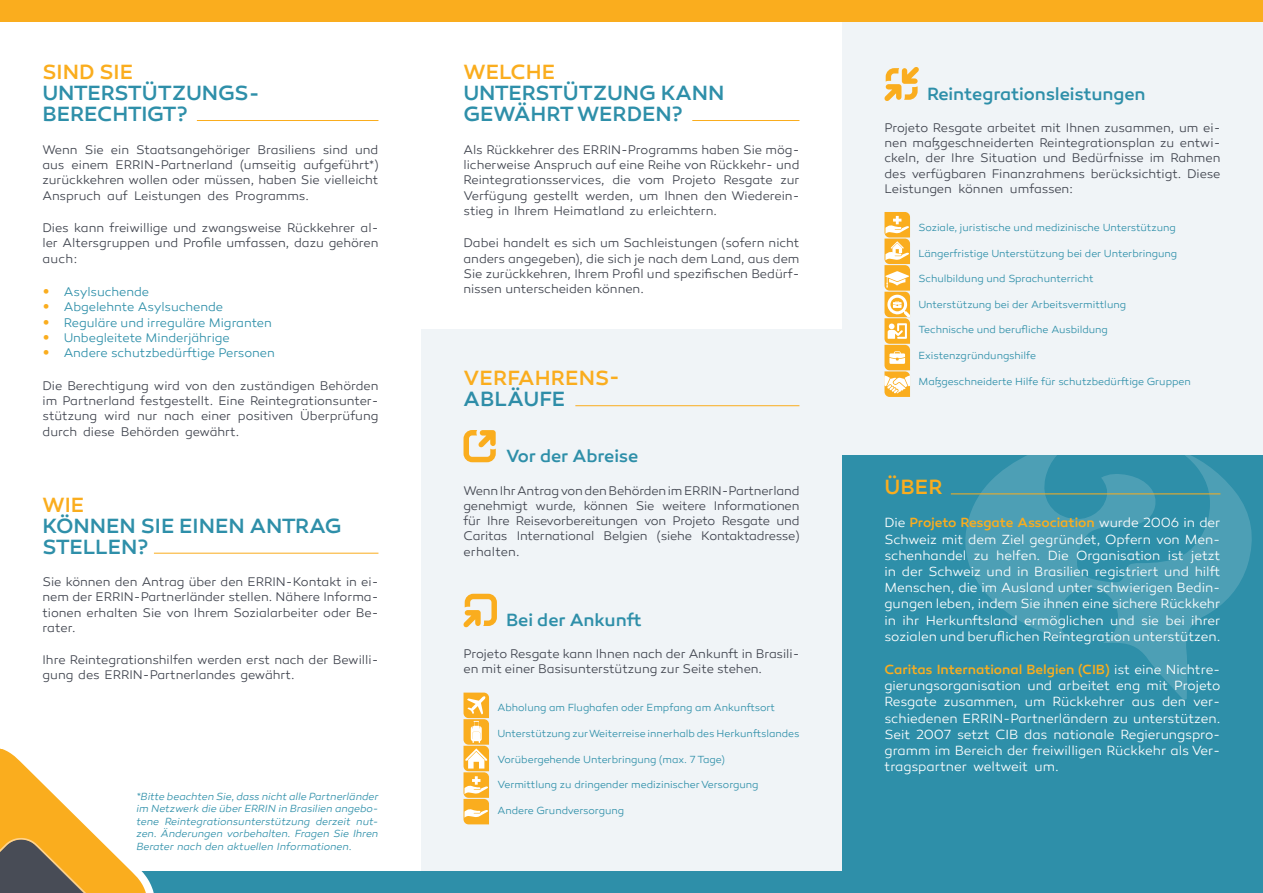
<style>
.page{position:relative;width:1263px;height:893px;background:#fff}
.page>*{position:absolute;margin:0;border:0;box-sizing:border-box;transform-origin:0 0}
.Heading{font:500 21px/21px "Canaro";letter-spacing:-.005em;color:#2e8fa9}
.Heading-2{font:500 21px/21px "Canaro";color:#faad1e}
.Subheading{font:500 18px "Canaro";letter-spacing:-.005em;color:#2e8fa9}
.t1{font:300 13.5px/16.2px "Canaro W00";letter-spacing:-.005em;color:#fff;text-align:justify}
.t2{font:300 12.75px/15.3px "Canaro W00";letter-spacing:-.005em;color:#40444e;text-align:justify}
.t3{font:300 12.75px "Canaro W00";letter-spacing:-.005em;color:#2e8fa9}
.t4{font:300 10.5px "Canaro W00";letter-spacing:-.005em;color:#2e8fa9}
.t5{font:italic 300 10.5px/12.6px "Canaro W00";letter-spacing:-.005em;color:#2e8fa9;text-align:justify}
.s1{font-family:"Calibri";font-weight:400;font-size:15px;color:#faad1e}
.s2{color:#2e8da8}
.s3{font-family:"Canaro";font-weight:500;color:#faad1e}
</style>
<div class="page">
<div style="left:421px;top:330px;width:421px;height:542px;background:#f0f4f7"></div>
<hr style="left:197px;top:120px;width:181px;height:1px;background:#faad1e">
<hr style="left:692px;top:120px;width:107px;height:1px;background:#faad1e">
<hr style="left:154px;top:553px;width:224px;height:1px;background:#faad1e">
<svg style="left:463px;top:430px;width:33px;height:32px"></svg>
<svg style="left:463px;top:594px;width:34px;height:33px"></svg>
<svg style="left:463px;top:693px;width:26px;height:131px"></svg>
<div style="left:0;top:872px;width:1263px;height:21px;background:#2e8fa9"></div>
<hr style="left:575px;top:405px;width:224px;height:1px;background:#faad1e">
<div style="left:842px;top:454px;width:421px;height:439px;background:#2e8fa9"></div>
<svg style="left:964px;top:454px;width:289px;height:246px"></svg>
<hr style="left:951px;top:493px;width:269px;height:1px;background:#faad1e">
<div style="left:842px;top:17px;width:421px;height:437px;background:#f0f4f7"></div>
<div style="left:0;top:0;width:1263px;height:21px;background:#faad1e"></div>
<svg style="left:884px;top:67px;width:35px;height:34px"></svg>
<svg style="left:884px;top:212px;width:26px;height:185px"></svg>
<svg style="left:0;top:748px;width:159px;height:145px"></svg>
<p class="Heading-2" style="left:43px;top:62px;width:92px">SIND SIE</p>
<p class="Heading" style="left:43px;top:83px;width:214px">UNTERSTÜTZUNGS-<br>BERECHTIGT?</p>
<p class="t2" style="left:43px;top:142px;width:337px">Wenn Sie ein Staatsangehöriger Brasiliens sind und aus einem ERRIN-Partnerland (umseitig aufgeführt*) zurückkehren wollen oder müssen, haben Sie vielleicht Anspruch auf Leistungen des Programms.</p>
<p class="t2" style="left:43px;top:220px;width:337px">Dies kann freiwillige und zwangsweise Rückkehrer al&shy;ler Altersgruppen und Profile umfassen, dazu gehören auch:</p>
<p class="t3" style="left:43px;top:284px;width:108px"><span class="s1">•</span> Asylsuchende</p>
<p class="t3" style="left:43px;top:300px;width:182px"><span class="s1">•</span> Abgelehnte Asylsuchende</p>
<p class="t3" style="left:43px;top:315px;width:231px"><span class="s1">•</span> Reguläre und irreguläre Migranten</p>
<p class="t3" style="left:43px;top:330px;width:189px"><span class="s1">•</span> Unbegleitete Minderjährige</p>
<p class="t3" style="left:43px;top:346px;width:234px"><span class="s1">•</span> Andere schutzbedürftige Personen</p>
<p class="t2" style="left:43px;top:378px;width:337px">Die Berechtigung wird von den zuständigen Behörden im Partnerland festgestellt. Eine Reintegrationsunter&shy;stützung wird nur nach einer positiven Überprüfung durch diese Behörden gewährt.</p>
<p class="Heading-2" style="left:43px;top:494px;width:43px">WIE</p>
<p class="Heading" style="left:43px;top:515px;width:301px">KÖNNEN SIE EINEN ANTRAG<br>STELLEN?</p>
<p class="t2" style="left:43px;top:574px;width:337px">Sie können den Antrag über den ERRIN-Kontakt in ei&shy;nem der ERRIN-Partnerländer stellen. Nähere Informa&shy;tionen erhalten Sie von Ihrem Sozialarbeiter oder Be&shy;rater.</p>
<p class="t2" style="left:43px;top:652px;width:337px">Ihre Reintegrationshilfen werden erst nach der Bewilli&shy;gung des ERRIN-Partnerlandes gewährt.</p>
<p class="t5" style="left:136px;top:790px;width:243px">*Bitte beachten Sie, dass nicht alle Partnerländer im Netzwerk die über ERRIN in Brasilien angebo&shy;tene Reintegrationsunterstützung derzeit nut&shy;zen. Änderungen vorbehalten. Fragen Sie Ihren Berater nach den aktuellen Informationen.</p>
<p class="Heading-2" style="left:463px;top:62px;width:93px">WELCHE</p>
<p class="Heading" style="left:463px;top:83px;width:263px">UNTERSTÜTZUNG KANN<br>GEWÄHRT WERDEN?</p>
<p class="t2" style="left:463px;top:142px;width:337px">Als Rückkehrer des ERRIN-Programms haben Sie mög&shy;licherweise Anspruch auf eine Reihe von Rückkehr- und Reintegrationsservices, die vom Projeto Resgate zur Verfügung gestellt werden, um Ihnen den Wiederein&shy;stieg in Ihrem Heimatland zu erleichtern.</p>
<p class="t2" style="left:463px;top:236px;width:337px">Dabei handelt es sich um Sachleistungen (sofern nicht anders angegeben), die sich je nach dem Land, aus dem Sie zurückkehren, Ihrem Profil und spezifischen Bedürf&shy;nissen unterscheiden können.</p>
<p class="Heading-2" style="left:463px;top:368px;width:157px">VERFAHRENS-<br><span class="s2">ABLÄUFE</span></p>
<p class="Subheading" style="left:506px;top:445px;width:134px">Vor der Abreise</p>
<p class="t2" style="left:463px;top:483px;width:337px">Wenn Ihr Antrag von den Behörden im ERRIN-Partnerland genehmigt wurde, können Sie weitere Informationen für Ihre Reisevorbereitungen von Projeto Resgate und Caritas International Belgien (siehe Kontaktadresse) erhalten.</p>
<p class="Subheading" style="left:506px;top:609px;width:137px">Bei der Ankunft</p>
<p class="t2" style="left:463px;top:646px;width:337px">Projeto Resgate kann Ihnen nach der Ankunft in Brasili&shy;en mit einer Basisunterstützung zur Seite stehen.</p>
<p class="t4" style="left:497px;top:702px;width:279px">Abholung am Flughafen oder Empfang am Ankunftsort</p>
<p class="t4" style="left:497px;top:727px;width:303px">Unterstützung zur Weiterreise innerhalb des Herkunftslandes</p>
<p class="t4" style="left:497px;top:753px;width:229px">Vorübergehende Unterbringung (max. 7 Tage)</p>
<p class="t4" style="left:497px;top:778px;width:262px">Vermittlung zu dringender medizinischer Versorgung</p>
<p class="t4" style="left:497px;top:804px;width:128px">Andere Grundversorgung</p>
<p class="Subheading" style="left:927px;top:83px;width:220px">Reintegrationsleistungen</p>
<p class="t2" style="left:884px;top:120px;width:337px">Projeto Resgate arbeitet mit Ihnen zusammen, um ei&shy;nen maßgeschneiderten Reintegrationsplan zu entwi&shy;ckeln, der Ihre Situation und Bedürfnisse im Rahmen des verfügbaren Finanzrahmens berücksichtigt. Diese Leistungen können umfassen:</p>
<p class="t4" style="left:918px;top:222px;width:259px">Soziale, juristische und medizinische Unterstützung</p>
<p class="t4" style="left:918px;top:247px;width:260px">Längerfristige Unterstützung bei der Unterbringung</p>
<p class="t4" style="left:918px;top:273px;width:177px">Schulbildung und Sprachunterricht</p>
<p class="t4" style="left:918px;top:298px;width:209px">Unterstützung bei der Arbeitsvermittlung</p>
<p class="t4" style="left:918px;top:324px;width:191px">Technische und berufliche Ausbildung</p>
<p class="t4" style="left:918px;top:349px;width:119px">Existenzgründungshilfe</p>
<p class="t4" style="left:918px;top:375px;width:274px">Maßgeschneiderte Hilfe für schutzbedürftige Gruppen</p>
<p class="Heading-2" style="left:884px;top:477px;width:60px">ÜBER</p>
<p class="t1" style="left:884px;top:515px;width:337px">Die <span class="s3">Projeto Resgate Association</span> wurde 2006 in der Schweiz mit dem Ziel gegründet, Opfern von Men&shy;schenhandel zu helfen. Die Organisation ist jetzt in der Schweiz und in Brasilien registriert und hilft Menschen, die im Ausland unter schwierigen Bedin&shy;gungen leben, indem Sie ihnen eine sichere Rückkehr in ihr Herkunftsland ermöglichen und sie bei ihrer sozialen und beruflichen Reintegration unterstützen.</p>
<p class="t1" style="left:884px;top:661px;width:337px"><span class="s3">Caritas International Belgien (CIB)</span> ist eine Nichtre&shy;gierungsorganisation und arbeitet eng mit Projeto Resgate zusammen, um Rückkehrer aus den ver&shy;schiedenen ERRIN-Partnerländern zu unterstützen.<br>Seit 2007 setzt CIB das nationale Regierungspro&shy;gramm im Bereich der freiwilligen Rückkehr als Ver&shy;tragspartner weltweit um.</p>
</div>
